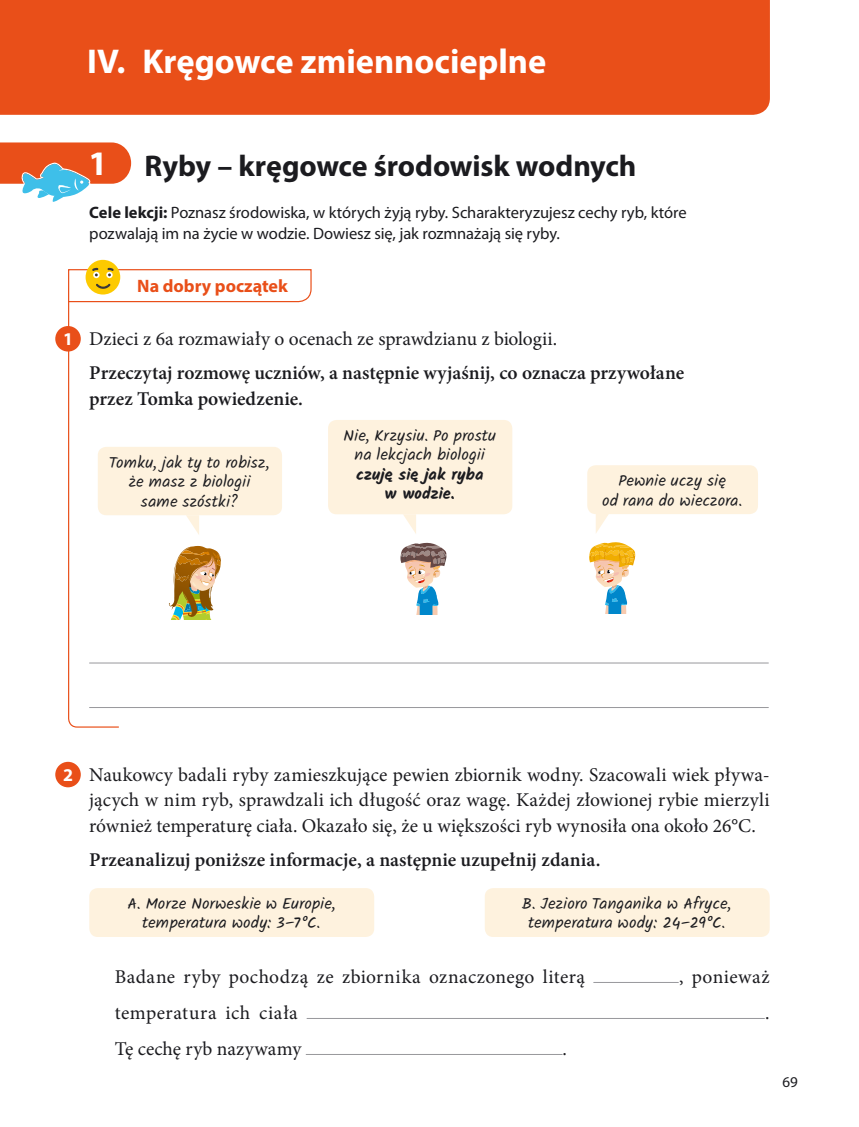
<style>
.page{position:relative;width:859px;height:1127px;background:#fff}
.page>*{position:absolute;margin:0;border:0;box-sizing:border-box;transform-origin:0 0}
.t1{font:700 34.5px "Myriad Pro";color:#fff}
.t2{font:700 30px "Myriad Pro";letter-spacing:-.005em;color:#1b1b1f}
.t3{font:19.5px/25.5px "Minion Pro";letter-spacing:.01em;color:#1b1b1f;text-align:justify}
.t4{font:600 19.5px/25.5px "Minion Pro";color:#1b1b1f}
.t5{font:700 18px "Myriad Pro";color:#e94f19}
.t6{font:700 18px "Myriad Pro";color:#fff}
.t7{font:16.5px/19.5px "Kalam";color:#1b1b1f;text-align:center}
.t8{font:16.5px/21px "Myriad Pro";letter-spacing:-.005em;color:#1b1b1f}
.t9{font:700 16.5px/19.5px "Kalam";color:#1b1b1f;text-align:center}
.t10{font:15px "Myriad Pro";color:#1b1b1f}
.s1{font-weight:700}
</style>
<div class="page">
<div style="left:0;top:0;width:770px;height:115px;background:#e94f19"></div>
<div style="left:86px;top:260px;width:34px;height:34px;background:#fdca00;border-radius:50%"></div>
<div style="left:55px;top:326px;width:26px;height:25px;background:#e94f19;border-radius:50%"></div>
<div style="left:55px;top:762px;width:26px;height:25px;background:#e94f19;border-radius:50%"></div>
<hr style="left:90px;top:663px;width:678px;height:1px;background:#98989c">
<hr style="left:90px;top:707px;width:678px;height:1px;background:#98989c">
<div style="left:328px;top:420px;width:184px;height:94px;background:#fef2de;border-radius:9px"></div>
<div style="left:587px;top:465px;width:171px;height:49px;background:#fef2de;border-radius:9px"></div>
<svg style="left:403px;top:514px;width:13px;height:20px"></svg>
<svg style="left:596px;top:514px;width:13px;height:19px"></svg>
<div style="left:89px;top:888px;width:285px;height:49px;background:#fef2de;border-radius:9px"></div>
<div style="left:485px;top:888px;width:285px;height:49px;background:#fef2de;border-radius:9px"></div>
<hr style="left:594px;top:982px;width:84px;height:1px;background:#98989c">
<hr style="left:307px;top:1018px;width:457px;height:1px;background:#98989c">
<hr style="left:306px;top:1054px;width:256px;height:1px;background:#98989c">
<svg style="left:589px;top:542px;width:46px;height:71px"></svg>
<svg style="left:400px;top:542px;width:46px;height:72px"></svg>
<svg style="left:67px;top:268px;width:245px;height:460px"></svg>
<svg style="left:0;top:142px;width:131px;height:60px"></svg>
<h1 class="t1" style="left:87px;top:39px;width:461px">IV. Kręgowce zmiennocieplne</h1>
<p class="t6" style="left:63px;top:327px;width:11px">1</p>
<h1 class="t1" style="left:89px;top:140px;width:21px">1</h1>
<h2 class="t2" style="left:145px;top:146px;width:493px">Ryby – kręgowce środowisk wodnych</h2>
<p class="t8" style="left:89px;top:202px;width:599px"><span class="s1">Cele lekcji:</span> Poznasz środowiska, w których żyją ryby. Scharakteryzujesz cechy ryb, które pozwalają im na życie w wodzie. Dowiesz się, jak rozmnażają się ryby.</p>
<p class="t5" style="left:137px;top:275px;width:152px">Na dobry początek</p>
<p class="t3" style="left:89px;top:326px;width:470px">Dzieci z 6a rozmawiały o ocenach ze sprawdzianu z biologii.</p>
<p class="t4" style="left:89px;top:360px;width:596px">Przeczytaj rozmowę uczniów, a następnie wyjaśnij, co oznacza przywołane przez Tomka powiedzenie.</p>
<p class="t7" style="left:110px;top:453px;width:161px">Tomku, jak ty to robisz, że masz z biologii same szóstki?</p>
<p class="t7" style="left:344px;top:426px;width:154px">Nie, Krzysiu. Po prostu na lekcjach biologii</p>
<p class="t9" style="left:356px;top:464px;width:129px">czuję się jak ryba w wodzie.</p>
<p class="t7" style="left:602px;top:472px;width:142px">Pewnie uczy się<br>od rana do wieczora.</p>
<p class="t6" style="left:63px;top:763px;width:11px">2</p>
<p class="t3" style="left:89px;top:762px;width:682px">Naukowcy badali ryby zamieszkujące pewien zbiornik wodny. Szacowali wiek pływa&shy;jących w nim ryb, sprawdzali ich długość oraz wagę. Każdej złowionej rybie mierzyli również temperaturę ciała. Okazało się, że u większości ryb wynosiła ona około 26°C.</p>
<p class="t4" style="left:89px;top:847px;width:513px">Przeanalizuj poniższe informacje, a następnie uzupełnij zdania.</p>
<p class="t7" style="left:127px;top:894px;width:210px">A. Morze Norweskie w Europie, temperatura wody: 3–7°C.</p>
<p class="t7" style="left:522px;top:894px;width:211px">B. Jezioro Tanganika w Afryce, temperatura wody: 24–29°C.</p>
<p class="t3" style="left:115px;top:964px;width:472px">Badane ryby pochodzą ze zbiornika oznaczonego literą</p>
<p class="t3" style="left:679px;top:964px;width:92px">, ponieważ</p>
<p class="t3" style="left:115px;top:1000px;width:184px">temperatura ich ciała</p>
<p class="t3" style="left:765px;top:1000px;width:6px">.</p>
<p class="t3" style="left:115px;top:1036px;width:188px">Tę cechę ryb nazywamy</p>
<p class="t3" style="left:562px;top:1036px;width:6px">.</p>
<p class="t10" style="left:782px;top:1073px;width:17px">69</p>
</div>
